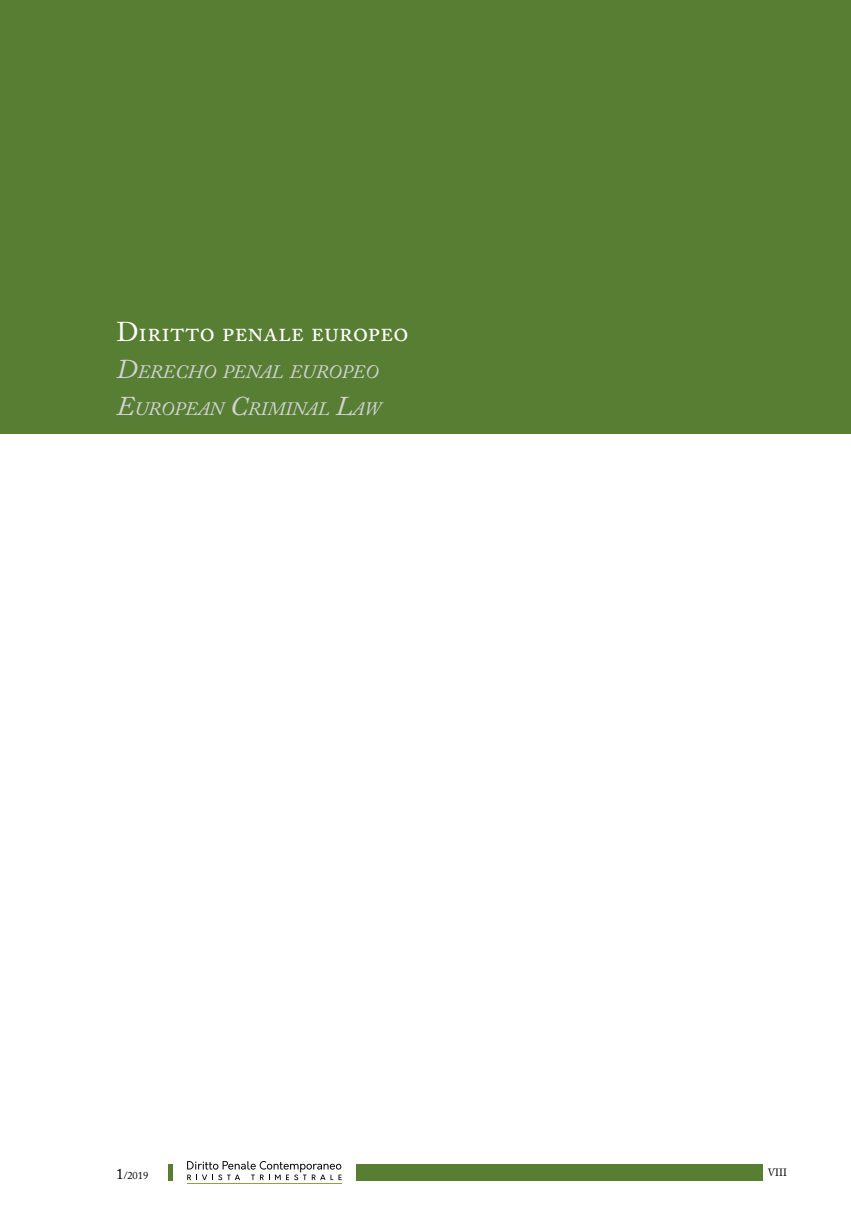
<style>
.page{position:relative;width:851px;height:1221px;background:#fff}
.page>*{position:absolute;margin:0;border:0;box-sizing:border-box;transform-origin:0 0}
.t1{font:27px "Adobe Caslon Pro";color:#fff}
.t2{font:italic 18.9px/37px "Adobe Caslon Pro";color:#d1d3d4}
.t3{font:10.5px "Adobe Caslon Pro";color:#000}
.s1{font-size:27px}
.s2{font-size:15px}
</style>
<div class="page">
<div style="left:168px;top:1164px;width:5px;height:17px;background:#577e33"></div>
<div style="left:356px;top:1164px;width:407px;height:17px;background:#577e33"></div>
<svg style="left:187px;top:1161px;width:154px;height:19px"></svg>
<hr style="left:187px;top:1183px;width:154px;height:1px;background:#969f3c">
<div style="left:0;top:0;width:850px;height:434px;background:#577e33"></div>
<h1 class="t1" style="left:116px;top:315px;width:293px">Diritto penale europeo</h1>
<p class="t2" style="left:116px;top:353px;width:266px"><span class="s1">D</span>ERECHO PENAL EUROPEO<br><span class="s1">E</span>UROPEAN <span class="s1">C</span>RIMINAL <span class="s1">L</span>AW</p>
<p class="t3" style="left:116px;top:1168px;width:34px"><span class="s2">1</span>/2019</p>
<p class="t3" style="left:767px;top:1165px;width:21px">VIII</p>
</div>
